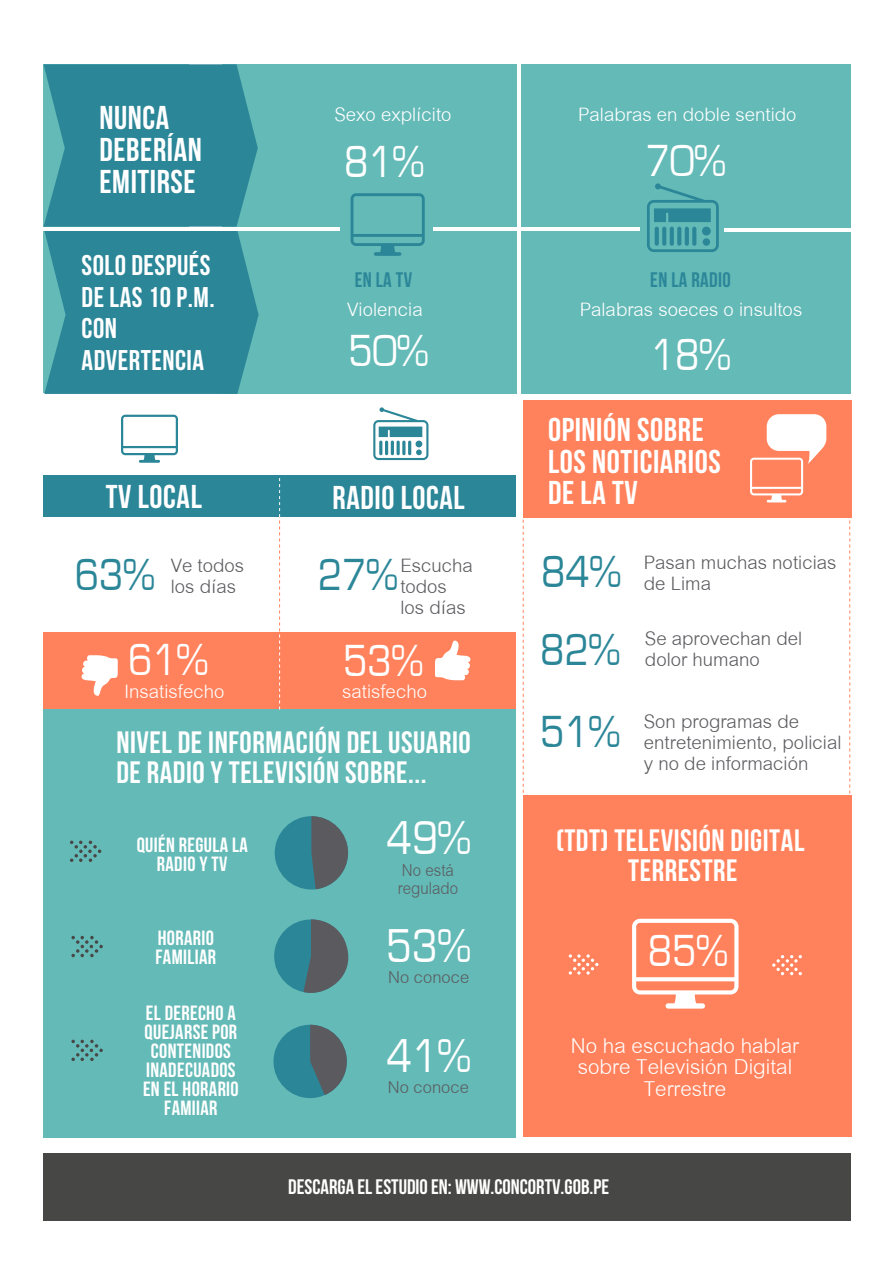
<style>
.page{position:relative;width:893px;height:1263px;background:#fff}
.page>*{position:absolute;margin:0;border:0;box-sizing:border-box;transform-origin:0 0}
.t1{font:43.8px "Eurasia Normal";color:#fff}
.t2{font:41.55px "Eurasia Normal";color:#fff}
.t3{font:41.55px/82.5px "Eurasia Normal";color:#2b8698}
.t4{font:33px/31.5px "Bebas Neue";letter-spacing:.02em;color:#fff}
.t5{font:31.5px "Cordia New";color:#fff}
.t6{font:30.9px/29.5px "Bebas Neue";letter-spacing:.02em;color:#fff;text-align:center}
.t7{font:28.5px/31.5px "Bebas Neue";letter-spacing:.02em;color:#fff}
.t8{font:28.35px/21px "Cordia New";color:#5b5b5f}
.t9{font:28.35px "Cordia New";color:#fff}
.t10{font:25.35px "Cordia New";color:#5b5b5f}
.t11{font:25.35px/18.8px "Cordia New";color:#5b5b5f;scale:.91 1}
.t12{font:21px "Bebas Neue";color:#fff}
.t13{font:21px "Bebas Neue";letter-spacing:.02em;color:#2b8698}
.t14{font:20.55px/19px "Bebas Neue";letter-spacing:.02em;color:#fff;text-align:center}
.s1{font-family:"Eurasia Normal";font-size:41.55px;color:#2b8698}
</style>
<div class="page">
<div style="left:43px;top:632px;width:473px;height:77px;background:#ff825c"></div>
<div style="left:523px;top:400px;width:328px;height:117px;background:#ff825c"></div>
<div style="left:43px;top:1153px;width:808px;height:67px;background:#474745"></div>
<div style="left:43px;top:475px;width:473px;height:42px;background:#2b8698"></div>
<div style="left:523px;top:795px;width:328px;height:342px;background:#ff825c"></div>
<div style="left:43px;top:709px;width:473px;height:428px;background:#64bab7"></div>
<div style="left:223px;top:64px;width:628px;height:329px;background:#64bab7"></div>
<svg style="left:44px;top:64px;width:215px;height:330px;background:#318b9b"></svg>
<svg style="left:373px;top:407px;width:55px;height:53px"></svg>
<svg style="left:121px;top:415px;width:57px;height:48px"></svg>
<svg style="left:632px;top:919px;width:106px;height:89px"></svg>
<svg style="left:569px;top:954px;width:29px;height:21px"></svg>
<svg style="left:772px;top:955px;width:30px;height:20px"></svg>
<svg style="left:523px;top:519px;width:1px;height:274px"></svg>
<svg style="left:279px;top:478px;width:1px;height:231px"></svg>
<hr style="left:517px;top:42px;width:4px;height:358px;background:#fff">
<hr style="left:29px;top:227px;width:310px;height:3px;background:#fff">
<hr style="left:433px;top:227px;width:207px;height:4px;background:#fff">
<hr style="left:724px;top:228px;width:155px;height:4px;background:#fff">
<svg style="left:647px;top:183px;width:72px;height:69px"></svg>
<svg style="left:351px;top:193px;width:74px;height:63px"></svg>
<svg style="left:81px;top:655px;width:37px;height:41px"></svg>
<svg style="left:71px;top:936px;width:32px;height:21px"></svg>
<svg style="left:71px;top:1040px;width:32px;height:21px"></svg>
<svg style="left:70px;top:840px;width:31px;height:22px"></svg>
<svg style="left:750px;top:414px;width:76px;height:88px"></svg>
<svg style="left:849px;top:520px;width:1px;height:273px"></svg>
<svg style="left:435px;top:641px;width:36px;height:39px"></svg>
<div style="left:274px;top:919px;width:73px;height:74px;background:#2b8698;border-radius:50%"></div>
<svg style="left:303px;top:919px;width:46px;height:74px"></svg>
<div style="left:275px;top:816px;width:73px;height:73px;background:#2b8698;border-radius:50%"></div>
<svg style="left:311px;top:816px;width:37px;height:74px"></svg>
<div style="left:273px;top:1025px;width:74px;height:73px;background:#2b8698;border-radius:50%"></div>
<svg style="left:310px;top:1025px;width:37px;height:70px"></svg>
<p class="t4" style="left:99px;top:102px;width:104px">NUNCA<br>DEBERÍAN<br>EMITIRSE</p>
<p class="t7" style="left:82px;top:249px;width:135px">SOLO DESPUÉS<br>DE LAS 10 P.M.<br>CON<br>ADVERTENCIA</p>
<p class="t9" style="left:334px;top:96px;width:119px">Sexo explícito</p>
<p class="t9" style="left:578px;top:96px;width:220px">Palabras en doble sentido</p>
<h2 class="t2" style="left:344px;top:134px;width:81px">81%</h2>
<h2 class="t2" style="left:646px;top:133px;width:81px">70%</h2>
<p class="t13" style="left:355px;top:268px;width:59px">EN LA TV</p>
<p class="t13" style="left:650px;top:268px;width:82px">EN LA RADIO</p>
<p class="t9" style="left:347px;top:290px;width:77px">Violencia</p>
<p class="t9" style="left:580px;top:290px;width:224px">Palabras soeces o insultos</p>
<h2 class="t2" style="left:348px;top:323px;width:81px">50%</h2>
<h2 class="t2" style="left:651px;top:327px;width:81px">18%</h2>
<p class="t4" style="left:106px;top:480px;width:97px">TV LOCAL</p>
<p class="t4" style="left:333px;top:482px;width:134px">RADIO LOCAL</p>
<p class="t4" style="left:548px;top:413px;width:174px">OPINIÓN SOBRE<br>LOS NOTICIARIOS<br>DE LA TV</p>
<h2 class="t3" style="left:75px;top:532px;width:81px">63%</h2>
<h2 class="t3" style="left:318px;top:532px;width:81px">27%</h2>
<p class="t8" style="left:541px;top:574px;width:172px"><span class="s1">84%</span> de Lima</p>
<p class="t8" style="left:644px;top:553px;width:194px">Pasan muchas noticias</p>
<p class="t8" style="left:171px;top:555px;width:75px">Ve todos los días</p>
<p class="t8" style="left:400px;top:555px;width:74px">Escucha todos los días</p>
<h2 class="t2" style="left:128px;top:632px;width:81px">61%</h2>
<h2 class="t2" style="left:343px;top:633px;width:81px">53%</h2>
<p class="t9" style="left:124px;top:672px;width:102px">Insatisfecho</p>
<p class="t9" style="left:342px;top:672px;width:86px">satisfecho</p>
<p class="t6" style="left:116px;top:727px;width:356px;text-align:left">NIVEL DE INFORMACIÓN DEL USUARIO<br>DE RADIO Y TELEVISIÓN SOBRE...</p>
<p class="t14" style="left:137px;top:835px;width:113px">QUIÉN REGULA LA<br>RADIO Y TV</p>
<h1 class="t1" style="left:386px;top:809px;width:86px">49%</h1>
<p class="t11" style="left:398px;top:861px;width:68px">No está regulado</p>
<p class="t14" style="left:155px;top:928px;width:62px;text-align:left">HORARIO<br>FAMILIAR</p>
<h1 class="t1" style="left:386px;top:917px;width:86px">53%</h1>
<p class="t14" style="left:143px;top:1003px;width:97px">EL DERECHO A<br>QUEJARSE POR<br>CONTENIDOS<br>INADECUADOS<br>EN EL HORARIO<br>FAMIIAR</p>
<p class="t10" style="left:388px;top:960px;width:83px">No conoce</p>
<h1 class="t1" style="left:387px;top:1027px;width:86px">41%</h1>
<p class="t10" style="left:388px;top:1070px;width:83px">No conoce</p>
<h2 class="t3" style="left:540px;top:607px;width:81px">82%<br>51%</h2>
<p class="t8" style="left:645px;top:629px;width:159px">Se aprovechan del dolor humano</p>
<p class="t8" style="left:644px;top:711px;width:199px">Son programas de entretenimiento, policial y no de información</p>
<p class="t6" style="left:556px;top:825px;width:250px">(TDT) TELEVISIÓN DIGITAL<br>TERRESTRE</p>
<h2 class="t2" style="left:648px;top:923px;width:81px">85%</h2>
<p class="t5" style="left:571px;top:1025px;width:230px">No ha escuchado hablar</p>
<p class="t5" style="left:578px;top:1046px;width:216px">sobre Televisión Digital</p>
<p class="t5" style="left:644px;top:1067px;width:84px">Terrestre</p>
<p class="t12" style="left:288px;top:1175px;width:322px">DESCARGA EL ESTUDIO EN: WWW.CONCORTV.GOB.PE</p>
</div>
